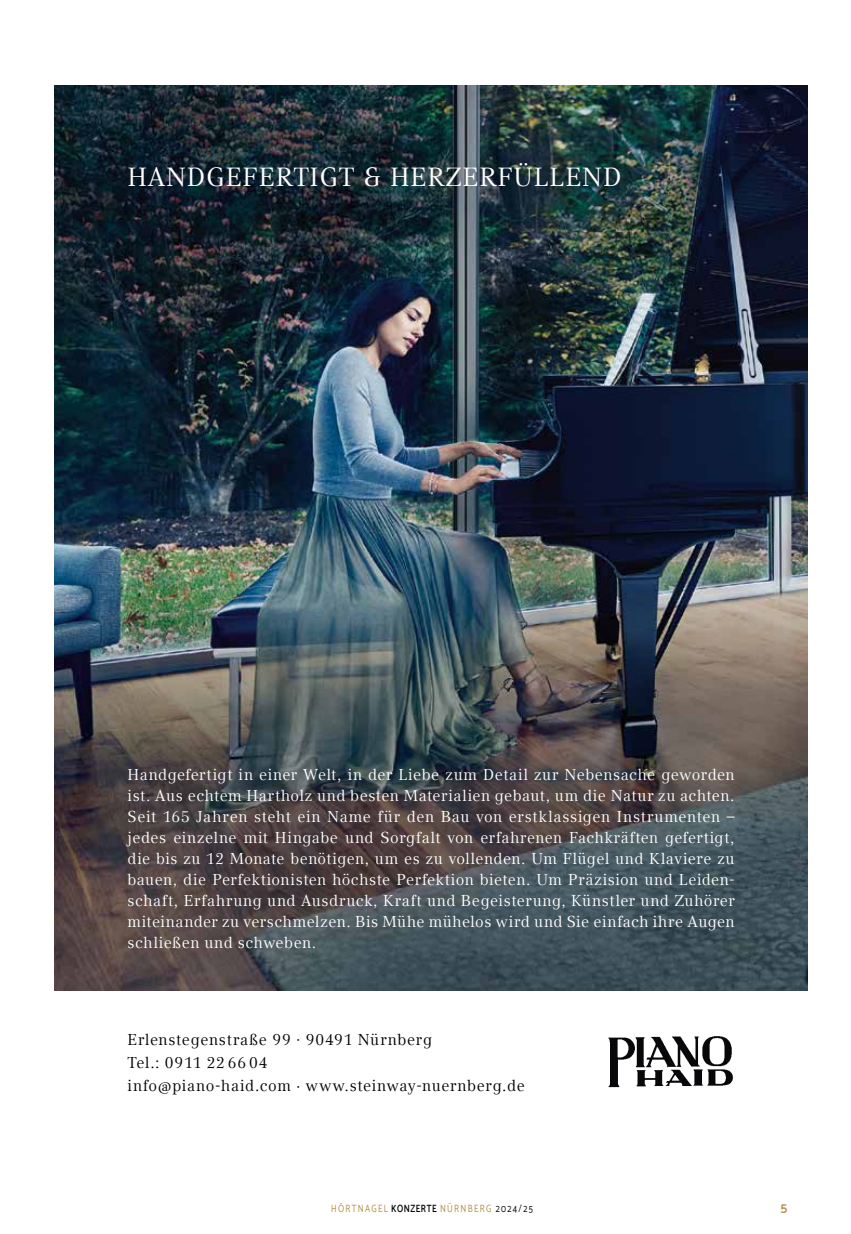
<style>
.page{position:relative;width:851px;height:1234px;background:#fff}
.page>*{position:absolute;margin:0;border:0;box-sizing:border-box;transform-origin:0 0}
.t1{font:26.25px "Compatil Text LT Com";letter-spacing:.03em;color:#fff}
.t2{font:15.75px/21px "Compatil Text LT Com";letter-spacing:.03em;color:#fff;text-align:justify}
.t3{font:15.75px/22.6px "Compatil Text LT Com";letter-spacing:.045em;color:#000}
.t4{font:600 13.5px "Catamaran";color:#ae8b44}
.t5{font:10.5px "Catamaran";letter-spacing:.16em;color:#ae8b44;scale:.8 1}
.s1{font-weight:600;color:#000}
.s2{color:#000}
</style>
<div class="page">
<img style="left:608px;top:1036px;width:126px;height:52px">
<img style="left:54px;top:85px;width:753px;height:904px">
<h1 class="t1" style="left:127px;top:161px;width:495px">HANDGEFERTIGT &amp; HERZERFÜLLEND</h1>
<p class="t2" style="left:127px;top:763px;width:608px">Handgefertigt in einer Welt, in der Liebe zum Detail zur Nebensache geworden ist. Aus echtem Hartholz und besten Materialien gebaut, um die Natur zu achten.<br>Seit 165 Jahren steht ein Name für den Bau von erstklassigen Instrumenten – jedes einzelne mit Hingabe und Sorgfalt von erfahrenen Fachkräften gefertigt, die bis zu 12 Monate benötigen, um es zu vollenden. Um Flügel und Klaviere zu bauen, die Perfektionisten höchste Perfektion bieten. Um Präzision und Leiden&shy;schaft, Erfahrung und Ausdruck, Kraft und Begeisterung, Künstler und Zuhörer miteinander zu verschmelzen. Bis Mühe mühelos wird und Sie einfach ihre Augen schließen und schweben.</p>
<p class="t3" style="left:127px;top:1028px;width:399px">Erlenstegenstraße 99 · 90491 Nürnberg<br>Tel.: 0911 22 66 04<br>info@piano-haid.com ∙ www.steinway-nuernberg.de</p>
<p class="t5" style="left:331px;top:1202px;width:254px">HÖRTNAGEL <span class="s1">KONZERTE</span> NÜRNBERG <span class="s2">2024/25</span></p>
<p class="t4" style="left:780px;top:1198px;width:8px">5</p>
</div>
